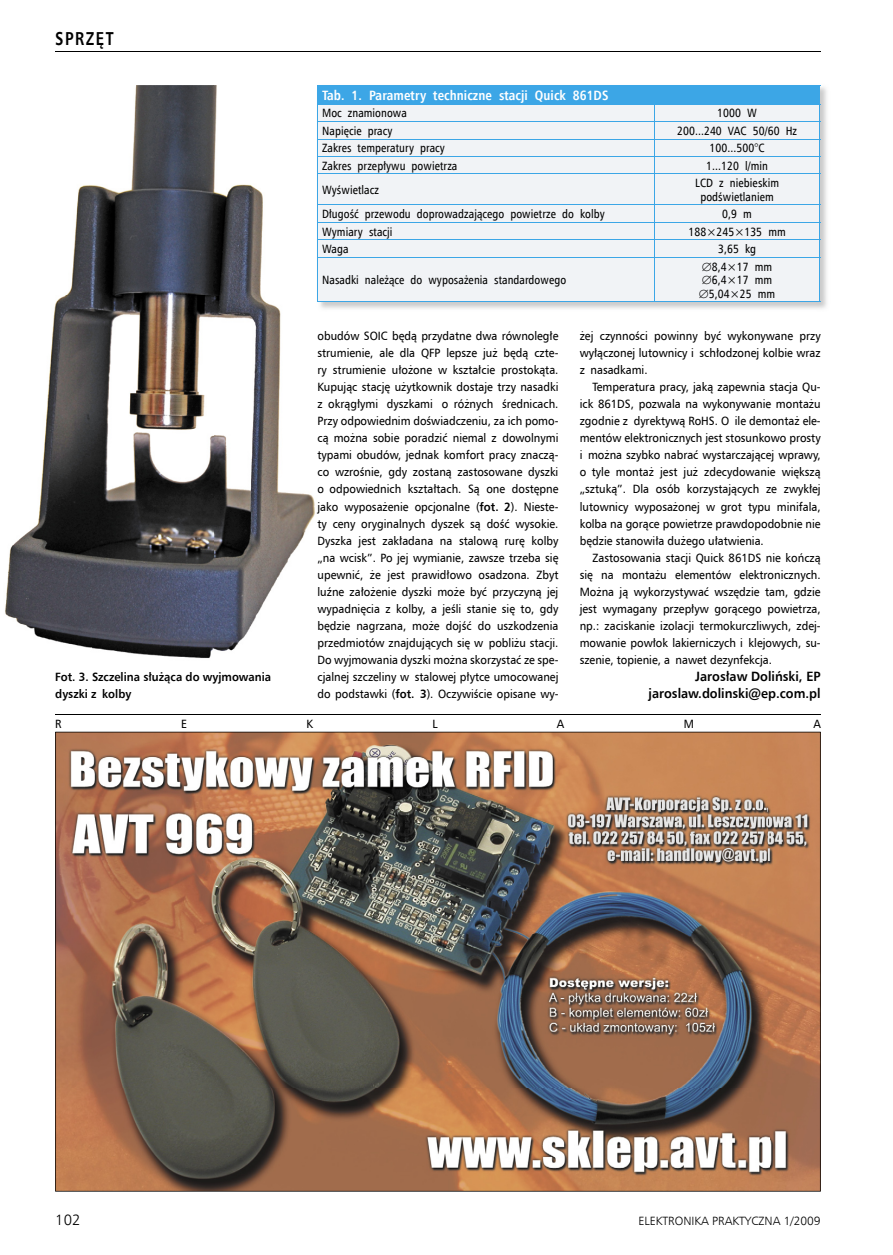
<style>
.page{position:relative;width:893px;height:1255px;background:#fff}
.page>*{position:absolute;margin:0;border:0;box-sizing:border-box;transform-origin:0 0}
.t1{font:700 18.75px "Humnst 777 EU";letter-spacing:.1em;color:#000;scale:.8 1}
.t2{font:15px "Humnst 777 Lt EU";color:#000}
.t3{font:700 13.5px/17px "Humnst 777 EU";color:#000;text-align:right;scale:.93 1}
.t4{font:700 13.5px "Humnst 777 Cn EU";letter-spacing:.005em;color:#fff}
.t5{font:12px/17px "Humnst 777 EU";color:#000;text-align:justify;scale:.93 1}
.t6{font:12px/13.5px "Humnst 777 Cn EU";letter-spacing:.005em;color:#000;text-align:center}
.t7{font:700 12px/17px "Humnst 777 EU";color:#000;scale:.93 1}
.t8{font:12px "Humnst 777 Lt EU";color:#000}
.s1{font-weight:700}
</style>
<div class="page">
<hr style="left:55px;top:51px;width:766px;height:1px;background:#000">
<img style="left:5px;top:85px;width:310px;height:574px">
<img style="left:320px;top:85px;width:507px;height:224px">
<div style="left:318px;top:85px;width:502px;height:19px;background:#3ca6e6"></div>
<div style="left:318px;top:105px;width:501px;height:196px;background:#f1f3f6"></div>
<hr style="left:317px;top:85px;width:337px;height:1px;background:#3ca6e6">
<hr style="left:317px;top:104px;width:337px;height:1px;background:#3ca6e6">
<hr style="left:654px;top:104px;width:166px;height:1px;background:#3ca6e6">
<hr style="left:317px;top:121px;width:337px;height:1px;background:#3ca6e6">
<hr style="left:654px;top:121px;width:166px;height:1px;background:#3ca6e6">
<hr style="left:317px;top:139px;width:337px;height:1px;background:#3ca6e6">
<hr style="left:654px;top:139px;width:166px;height:1px;background:#3ca6e6">
<hr style="left:317px;top:156px;width:337px;height:1px;background:#3ca6e6">
<svg style="left:317px;top:86px;width:1px;height:87px"></svg>
<hr style="left:654px;top:156px;width:166px;height:1px;background:#3ca6e6">
<svg style="left:654px;top:105px;width:1px;height:68px"></svg>
<svg style="left:819px;top:105px;width:1px;height:68px"></svg>
<hr style="left:317px;top:173px;width:337px;height:1px;background:#3ca6e6">
<hr style="left:317px;top:174px;width:1px;height:30px;background:#3ca6e6">
<hr style="left:654px;top:173px;width:166px;height:1px;background:#3ca6e6">
<hr style="left:654px;top:174px;width:1px;height:30px;background:#3ca6e6">
<hr style="left:819px;top:174px;width:1px;height:30px;background:#3ca6e6">
<hr style="left:317px;top:204px;width:337px;height:1px;background:#3ca6e6">
<hr style="left:654px;top:204px;width:166px;height:1px;background:#3ca6e6">
<hr style="left:317px;top:222px;width:337px;height:1px;background:#3ca6e6">
<hr style="left:654px;top:222px;width:166px;height:1px;background:#3ca6e6">
<hr style="left:317px;top:239px;width:337px;height:1px;background:#3ca6e6">
<svg style="left:317px;top:205px;width:1px;height:52px"></svg>
<hr style="left:654px;top:239px;width:166px;height:1px;background:#3ca6e6">
<svg style="left:654px;top:205px;width:1px;height:52px"></svg>
<svg style="left:819px;top:205px;width:1px;height:52px"></svg>
<hr style="left:317px;top:257px;width:337px;height:1px;background:#3ca6e6">
<hr style="left:317px;top:258px;width:1px;height:43px;background:#3ca6e6">
<hr style="left:654px;top:257px;width:166px;height:1px;background:#3ca6e6">
<hr style="left:654px;top:258px;width:1px;height:43px;background:#3ca6e6">
<hr style="left:819px;top:258px;width:1px;height:43px;background:#3ca6e6">
<hr style="left:317px;top:301px;width:337px;height:1px;background:#3ca6e6">
<hr style="left:654px;top:301px;width:166px;height:1px;background:#3ca6e6">
<hr style="left:55px;top:714px;width:766px;height:1px;background:#000">
<img style="left:55px;top:731px;width:766px;height:460px">
<h1 class="t1" style="left:55px;top:27px;width:75px">SPRZĘT</h1>
<p class="t7" style="left:55px;top:668px;width:234px">Fot. 3. Szczelina służąca do wyjmowania dyszki z kolby</p>
<p class="t4" style="left:322px;top:87px;width:288px">Tab. 1. Parametry techniczne stacji Quick 861DS</p>
<p class="t6" style="left:322px;top:106px;width:86px">Moc znamionowa</p>
<p class="t6" style="left:717px;top:106px;width:41px">1000 W</p>
<p class="t6" style="left:322px;top:124px;width:72px">Napięcie pracy</p>
<p class="t6" style="left:677px;top:124px;width:122px">200...240 VAC 50/60 Hz</p>
<p class="t6" style="left:322px;top:141px;width:124px">Zakres temperatury pracy</p>
<p class="t6" style="left:710px;top:141px;width:56px">100...500°C</p>
<p class="t6" style="left:322px;top:159px;width:137px">Zakres przepływu powietrza</p>
<p class="t6" style="left:706px;top:159px;width:64px">1...120 l/min</p>
<p class="t6" style="left:322px;top:183px;width:58px">Wyświetlacz</p>
<p class="t6" style="left:695px;top:176px;width:85px">LCD z niebieskim podświetlaniem</p>
<p class="t6" style="left:322px;top:207px;width:284px">Długość przewodu doprowadzającego powietrze do kolby</p>
<p class="t6" style="left:722px;top:207px;width:31px">0,9 m</p>
<p class="t6" style="left:322px;top:224px;width:72px">Wymiary stacji</p>
<p class="t6" style="left:688px;top:224px;width:99px">188×245×135 mm</p>
<p class="t6" style="left:322px;top:242px;width:28px">Waga</p>
<p class="t6" style="left:718px;top:242px;width:40px">3,65 kg</p>
<p class="t6" style="left:322px;top:273px;width:246px">Nasadki należące do wyposażenia standardowego</p>
<p class="t6" style="left:699px;top:259px;width:78px;text-align:left">∅8,4×17 mm ∅6,4×17 mm ∅5,04×25 mm</p>
<p class="t5" style="left:317px;top:327px;width:261px">obudów SOIC będą przydatne dwa równoległe strumienie, ale dla QFP lepsze już będą czte&shy;ry strumienie ułożone w kształcie prostokąta.<br>Kupując stację użytkownik dostaje trzy nasadki z okrągłymi dyszkami o różnych średnicach.<br>Przy odpowiednim doświadczeniu, za ich pomo&shy;cą można sobie poradzić niemal z dowolnymi typami obudów, jednak komfort pracy znaczą&shy;co wzrośnie, gdy zostaną zastosowane dyszki o odpowiednich kształtach. Są one dostępne jako wyposażenie opcjonalne (<span class="s1">fot. 2</span>). Nieste&shy;ty ceny oryginalnych dyszek są dość wysokie.<br>Dyszka jest zakładana na stalową rurę kolby „na wcisk”. Po jej wymianie, zawsze trzeba się upewnić, że jest prawidłowo osadzona. Zbyt luźne założenie dyszki może być przyczyną jej wypadnięcia z kolby, a jeśli stanie się to, gdy będzie nagrzana, może dojść do uszkodzenia przedmiotów znajdujących się w pobliżu stacji.<br>Do wyjmowania dyszki można skorzystać ze spe&shy;cjalnej szczeliny w stalowej płytce umocowanej do podstawki (<span class="s1">fot. 3</span>). Oczywiście opisane wy-</p>
<p class="t5" style="left:580px;top:327px;width:261px">żej czynności powinny być wykonywane przy wyłączonej lutownicy i schłodzonej kolbie wraz z nasadkami.</p>
<p class="t5" style="left:580px;top:378px;width:261px;text-indent:13px">Temperatura pracy, jaką zapewnia stacja Qu&shy;ick 861DS, pozwala na wykonywanie montażu zgodnie z dyrektywą RoHS. O ile demontaż ele&shy;mentów elektronicznych jest stosunkowo prosty i można szybko nabrać wystarczającej wprawy, o tyle montaż jest już zdecydowanie większą „sztuką”. Dla osób korzystających ze zwykłej lutownicy wyposażonej w grot typu minifala, kolba na gorące powietrze prawdopodobnie nie będzie stanowiła dużego ułatwienia.</p>
<p class="t5" style="left:580px;top:548px;width:261px;text-indent:13px">Zastosowania stacji Quick 861DS nie kończą się na montażu elementów elektronicznych.<br>Można ją wykorzystywać wszędzie tam, gdzie jest wymagany przepływ gorącego powietrza, np.: zaciskanie izolacji termokurczliwych, zdej&shy;mowanie powłok lakierniczych i klejowych, su&shy;szenie, topienie, a nawet dezynfekcja.</p>
<p class="t3" style="left:649px;top:667px;width:186px">Jarosław Doliński, EP jaroslaw.dolinski@ep.com.pl</p>
<p class="t5" style="left:55px;top:714px;width:8px">R</p>
<p class="t5" style="left:181px;top:714px;width:8px">E</p>
<p class="t5" style="left:306px;top:714px;width:9px">K</p>
<p class="t5" style="left:432px;top:714px;width:7px">L</p>
<p class="t5" style="left:557px;top:714px;width:9px">A</p>
<p class="t5" style="left:684px;top:714px;width:12px">M</p>
<p class="t5" style="left:813px;top:714px;width:9px">A</p>
<p class="t2" style="left:55px;top:1210px;width:27px">102</p>
<p class="t8" style="left:638px;top:1213px;width:184px">ELEKTRONIKA PRAKTYCZNA 1/2009</p>
</div>
